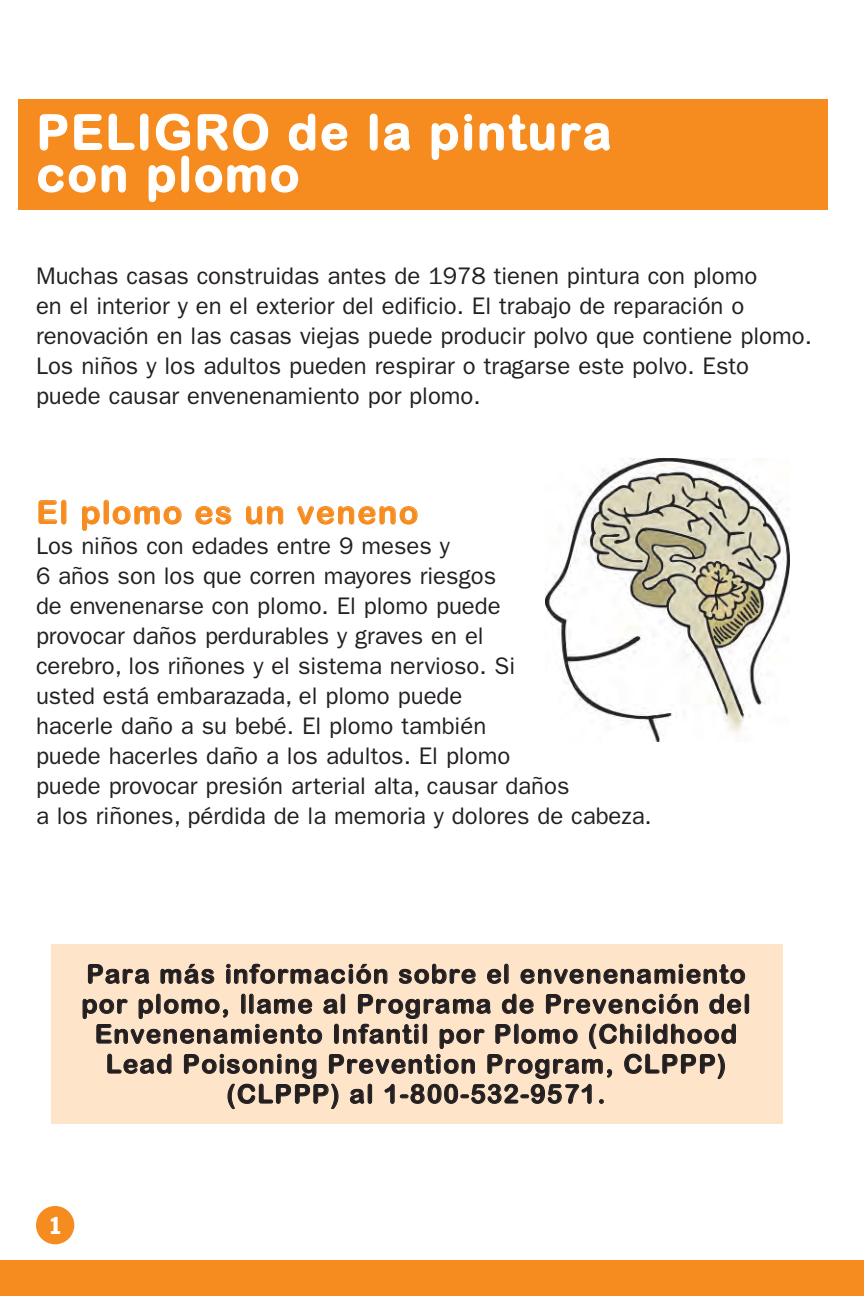
<style>
.page{position:relative;width:864px;height:1296px;background:#fff}
.page>*{position:absolute;margin:0;border:0;box-sizing:border-box;transform-origin:0 0}
.t1{font:48px/42px "Arial Rounded MT Bold";letter-spacing:.05em;color:#fff}
.t2{font:32px "Arial Rounded MT Bold";letter-spacing:.05em;color:#f68b1f}
.t3{font:26px/30px "Arial Rounded MT Bold";letter-spacing:.05em;color:#231f20;text-align:center}
.t4{font:24px/30px "Franklin Gothic";color:#231f20}
.t5{font:condensed 24px "Franklin Gothic";color:#fff}
</style>
<div class="page">
<div style="left:51px;top:944px;width:732px;height:180px;background:#fee4c9"></div>
<div style="left:0;top:1260px;width:864px;height:36px;background:#f68b1f"></div>
<div style="left:18px;top:99px;width:810px;height:111px;background:#f68b1f"></div>
<img style="left:545px;top:458px;width:245px;height:284px">
<div style="left:36px;top:1206px;width:38px;height:38px;background:#f68b1f;border-radius:50%"></div>
<h1 class="t1" style="left:37px;top:112px;width:576px">PELIGRO de la pintura con plomo</h1>
<p class="t4" style="left:36px;top:261px;width:778px">Muchas casas construidas antes de 1978 tienen pintura con plomo<br>en el interior y en el exterior del edificio. El trabajo de reparación o renovación en las casas viejas puede producir polvo que contiene plomo.<br>Los niños y los adultos pueden respirar o tragarse este polvo. Esto puede causar envenenamiento por plomo.</p>
<h2 class="t2" style="left:36px;top:494px;width:383px">El plomo es un veneno</h2>
<p class="t4" style="left:36px;top:531px;width:617px">Los niños con edades entre 9 meses y<br>6 años son los que corren mayores riesgos<br>de envenenarse con plomo. El plomo puede<br>provocar daños perdurables y graves en el<br>cerebro, los riñones y el sistema nervioso. Si<br>usted está embarazada, el plomo puede<br>hacerle daño a su bebé. El plomo también<br>puede hacerles daño a los adultos. El plomo<br>puede provocar presión arterial alta, causar daños<br>a los riñones, pérdida de la memoria y dolores de cabeza.</p>
<p class="t3" style="left:81px;top:959px;width:671px">Para más información sobre el envenenamiento por plomo, llame al Programa de Prevención del Envenenamiento Infantil por Plomo (Childhood Lead Poisoning Prevention Program, CLPPP) (CLPPP) al 1-800-532-9571.</p>
<p class="t5" style="left:49px;top:1217px;width:14px">1</p>
</div>
